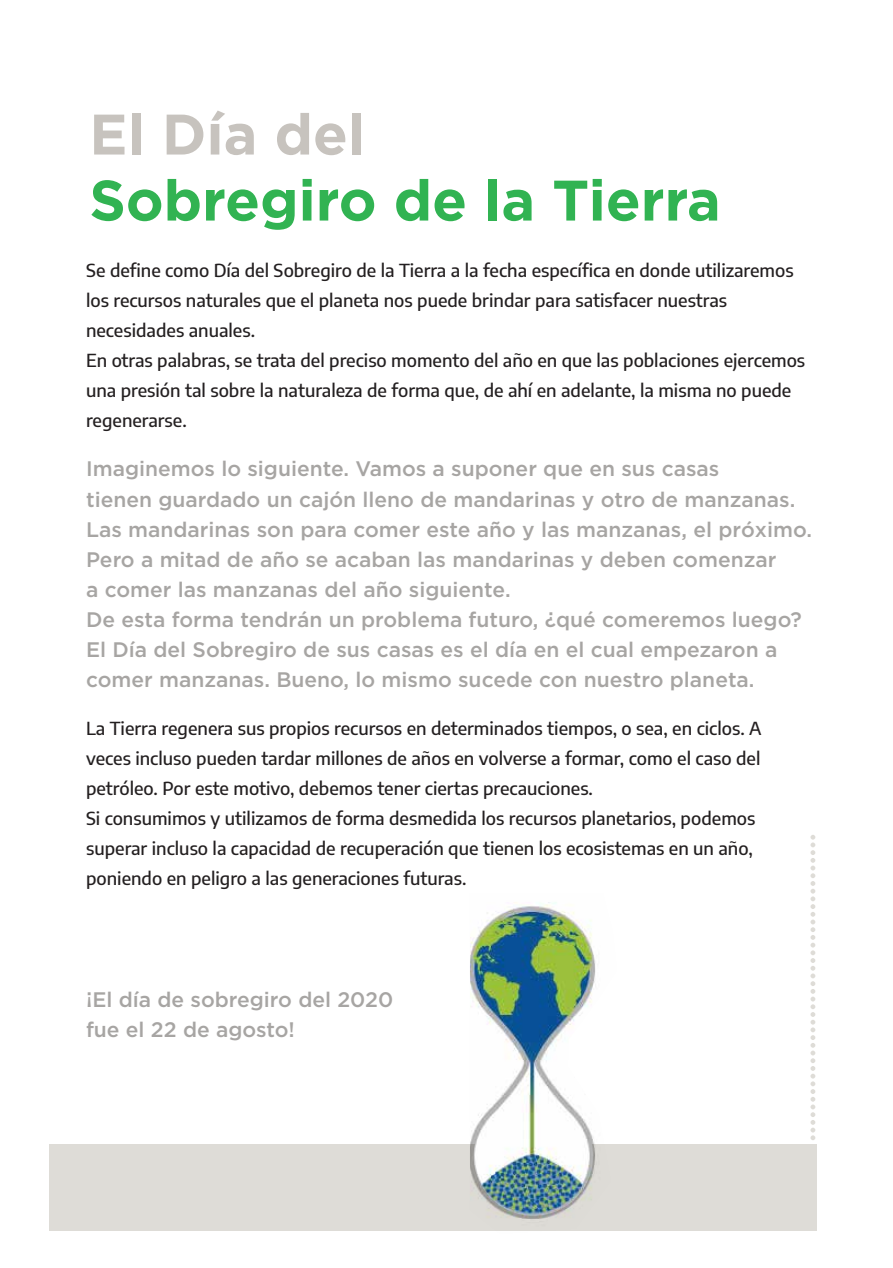
<style>
.page{position:relative;width:893px;height:1268px;background:#fff}
.page>*{position:absolute;margin:0;border:0;box-sizing:border-box;transform-origin:0 0}
.t1{font:700 57px "Gotham";color:#31b352}
.t2{font:700 57px "Gotham";color:#c7c3be}
.t3{font:500 21px/30px "Gotham";color:#a7a5a3}
.t4{font:500 18px/30px "Encode Sans";color:#231f20}
</style>
<div class="page">
<div style="left:49px;top:1144px;width:768px;height:86px;background:#dedcd7"></div>
<svg style="left:810px;top:835px;width:5px;height:305px"></svg>
<img style="left:470px;top:902px;width:147px;height:329px">
<h1 class="t2" style="left:89px;top:101px;width:277px">El Día del</h1>
<h1 class="t1" style="left:89px;top:167px;width:633px">Sobregiro de la Tierra</h1>
<p class="t4" style="left:86px;top:255px;width:721px">Se define como Día del Sobregiro de la Tierra a la fecha específica en donde utilizaremos los recursos naturales que el planeta nos puede brindar para satisfacer nuestras necesidades anuales.<br>En otras palabras, se trata del preciso momento del año en que las poblaciones ejercemos una presión tal sobre la naturaleza de forma que, de ahí en adelante, la misma no puede regenerarse.</p>
<p class="t3" style="left:86px;top:453px;width:728px">Imaginemos lo siguiente. Vamos a suponer que en sus casas<br>tienen guardado un cajón lleno de mandarinas y otro de manzanas.<br>Las mandarinas son para comer este año y las manzanas, el próximo.<br>Pero a mitad de año se acaban las mandarinas y deben comenzar<br>a comer las manzanas del año siguiente.<br>De esta forma tendrán un problema futuro, ¿qué comeremos luego?<br>El Día del Sobregiro de sus casas es el día en el cual empezaron a comer manzanas. Bueno, lo mismo sucede con nuestro planeta.</p>
<p class="t4" style="left:86px;top:712px;width:677px">La Tierra regenera sus propios recursos en determinados tiempos, o sea, en ciclos. A veces incluso pueden tardar millones de años en volverse a formar, como el caso del petróleo. Por este motivo, debemos tener ciertas precauciones.<br>Si consumimos y utilizamos de forma desmedida los recursos planetarios, podemos superar incluso la capacidad de recuperación que tienen los ecosistemas en un año, poniendo en peligro a las generaciones futuras.</p>
<p class="t3" style="left:86px;top:984px;width:309px">¡El día de sobregiro del 2020 fue el 22 de agosto!</p>
</div>
